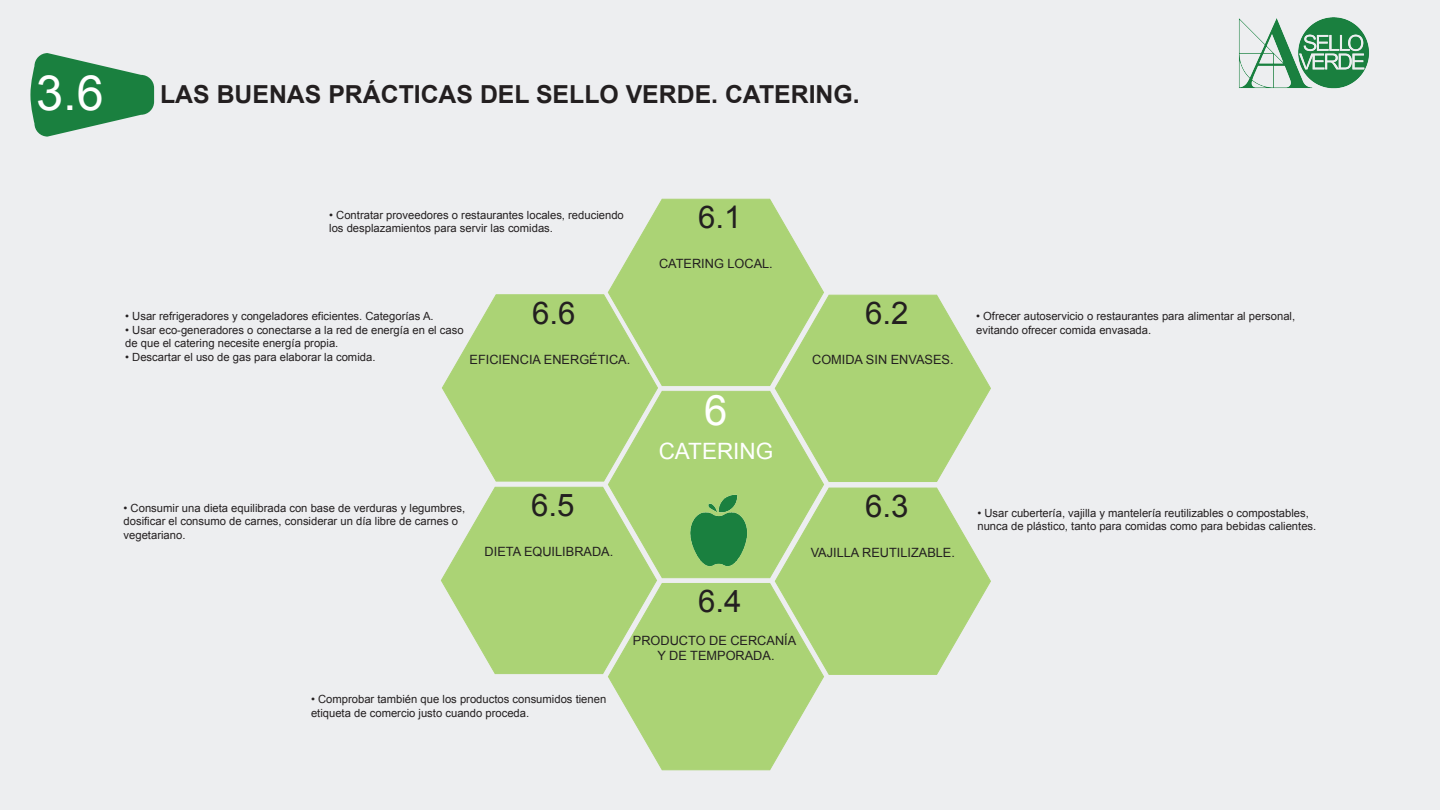
<style>
.page{position:relative;width:1440px;height:810px;background:#fff}
.page>*{position:absolute;margin:0;border:0;box-sizing:border-box;transform-origin:0 0}
.t1{font:42px "Arial";color:#fff}
.t2{font:31.2px "Arial";color:#231f20}
.t3{font:700 24.83px "Arial";color:#231f20}
.t4{font:22.5px "Arial";color:#fff}
.t5{font:12.75px/15.3px "Arial";color:#231f20;text-align:center}
.t6{font:11.25px/13.5px "Arial";color:#231f20}
.s1{font-weight:400;font-size:48.6px;color:#fff}
</style>
<div class="page">
<div style="left:0;top:1px;width:1440px;height:809px;background:#edeef0"></div>
<svg style="left:441px;top:198px;width:550px;height:573px"></svg>
<svg style="left:30px;top:53px;width:124px;height:84px"></svg>
<img style="left:1239px;top:17px;width:130px;height:72px">
<img style="left:679px;top:485px;width:73px;height:91px">
<h3 class="t3" style="left:36px;top:77px;width:825px"><span class="s1">3.6</span> LAS BUENAS PRÁCTICAS DEL SELLO VERDE. CATERING.</h3>
<p class="t6" style="left:329px;top:208px;width:296px">• Contratar proveedores o restaurantes locales, reduciendo los desplazamientos para servir las comidas.</p>
<h2 class="t2" style="left:532px;top:292px;width:45px">6.6</h2>
<p class="t6" style="left:125px;top:309px;width:310px">• Usar refrigeradores y congeladores eficientes. Categorías A.</p>
<p class="t6" style="left:125px;top:323px;width:340px">• Usar eco-generadores o conectarse a la red de energía en el caso de que el catering necesite energía propia.</p>
<p class="t6" style="left:125px;top:350px;width:252px">• Descartar el uso de gas para elaborar la comida.</p>
<p class="t5" style="left:470px;top:352px;width:162px">EFICIENCIA ENERGÉTICA.</p>
<p class="t6" style="left:124px;top:501px;width:343px">• Consumir una dieta equilibrada con base de verduras y legumbres, dosificar el consumo de carnes, considerar un día libre de carnes o vegetariano.</p>
<h2 class="t2" style="left:531px;top:485px;width:45px">6.5</h2>
<p class="t5" style="left:485px;top:544px;width:130px">DIETA EQUILIBRADA.</p>
<h2 class="t2" style="left:698px;top:197px;width:45px">6.1</h2>
<p class="t5" style="left:659px;top:256px;width:115px">CATERING LOCAL.</p>
<h1 class="t1" style="left:704px;top:383px;width:25px">6</h1>
<h3 class="t4" style="left:659px;top:436px;width:116px">CATERING</h3>
<h2 class="t2" style="left:698px;top:581px;width:45px">6.4</h2>
<p class="t6" style="left:311px;top:693px;width:297px">• Comprobar también que los productos consumidos tienen etiqueta de comercio justo cuando proceda.</p>
<p class="t5" style="left:633px;top:633px;width:165px">PRODUCTO DE CERCANÍA<br>Y DE TEMPORADA.</p>
<h2 class="t2" style="left:865px;top:293px;width:45px">6.2</h2>
<p class="t5" style="left:812px;top:352px;width:143px">COMIDA SIN ENVASES.</p>
<h2 class="t2" style="left:865px;top:486px;width:45px">6.3</h2>
<p class="t5" style="left:811px;top:545px;width:146px">VAJILLA REUTILIZABLE.</p>
<p class="t6" style="left:976px;top:309px;width:321px">• Ofrecer autoservicio o restaurantes para alimentar al personal, evitando ofrecer comida envasada.</p>
<p class="t6" style="left:977px;top:506px;width:340px">• Usar cubertería, vajilla y mantelería reutilizables o compostables, nunca de plástico, tanto para comidas como para bebidas calientes.</p>
</div>
